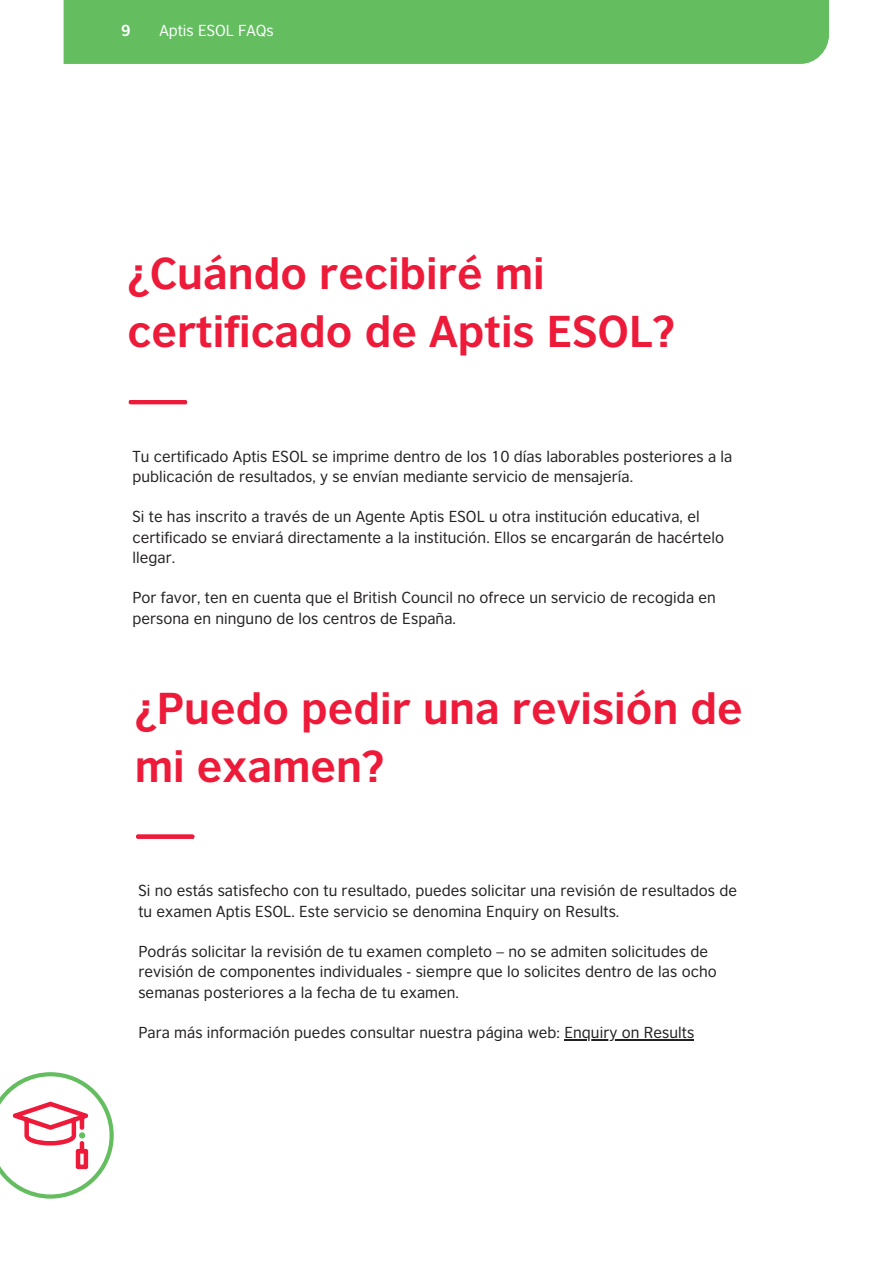
<style>
.page{position:relative;width:893px;height:1264px;background:#fff}
.page>*{position:absolute;margin:0;border:0;box-sizing:border-box;transform-origin:0 0}
.t1{font:700 42px/58.5px "British Council Sans";color:#ed1a39}
.t2{font:15px/20.2px "British Council Sans";letter-spacing:.005em;color:#231f20}
.t3{font:15px "British Council Sans";color:#fff}
.t4{font:700 15px "British Council Sans";color:#fff}
</style>
<div class="page">
<div style="left:64px;top:0;width:764px;height:64px;background:#64be60"></div>
<svg style="left:0;top:1072px;width:114px;height:126px"></svg>
<svg style="left:136px;top:834px;width:58px;height:4px"></svg>
<svg style="left:129px;top:400px;width:58px;height:4px"></svg>
<hr style="left:564px;top:1039px;width:130px;height:1px;background:#231f20">
<p class="t4" style="left:121px;top:20px;width:11px">9</p>
<p class="t3" style="left:159px;top:20px;width:116px">Aptis ESOL FAQs</p>
<p class="t1" style="left:127px;top:242px;width:548px">¿Cuándo recibiré mi certificado de Aptis ESOL?</p>
<p class="t2" style="left:132px;top:445px;width:601px">Tu certificado Aptis ESOL se imprime dentro de los 10 días laborables posteriores a la publicación de resultados, y se envían mediante servicio de mensajería.</p>
<p class="t2" style="left:132px;top:506px;width:593px">Si te has inscrito a través de un Agente Aptis ESOL u otra institución educativa, el certificado se enviará directamente a la institución. Ellos se encargarán de hacértelo llegar.</p>
<p class="t2" style="left:132px;top:587px;width:585px">Por favor, ten en cuenta que el British Council no ofrece un servicio de recogida en persona en ninguno de los centros de España.</p>
<p class="t1" style="left:135px;top:677px;width:609px">¿Puedo pedir una revisión de mi examen?</p>
<p class="t2" style="left:138px;top:880px;width:600px">Si no estás satisfecho con tu resultado, puedes solicitar una revisión de resultados de tu examen Aptis ESOL. Este servicio se denomina Enquiry on Results.</p>
<p class="t2" style="left:138px;top:941px;width:580px">Podrás solicitar la revisión de tu examen completo – no se admiten solicitudes de revisión de componentes individuales - siempre que lo solicites dentro de las ocho semanas posteriores a la fecha de tu examen.</p>
<p class="t2" style="left:138px;top:1021px;width:557px">Para más información puedes consultar nuestra página web: Enquiry on Results</p>
</div>
